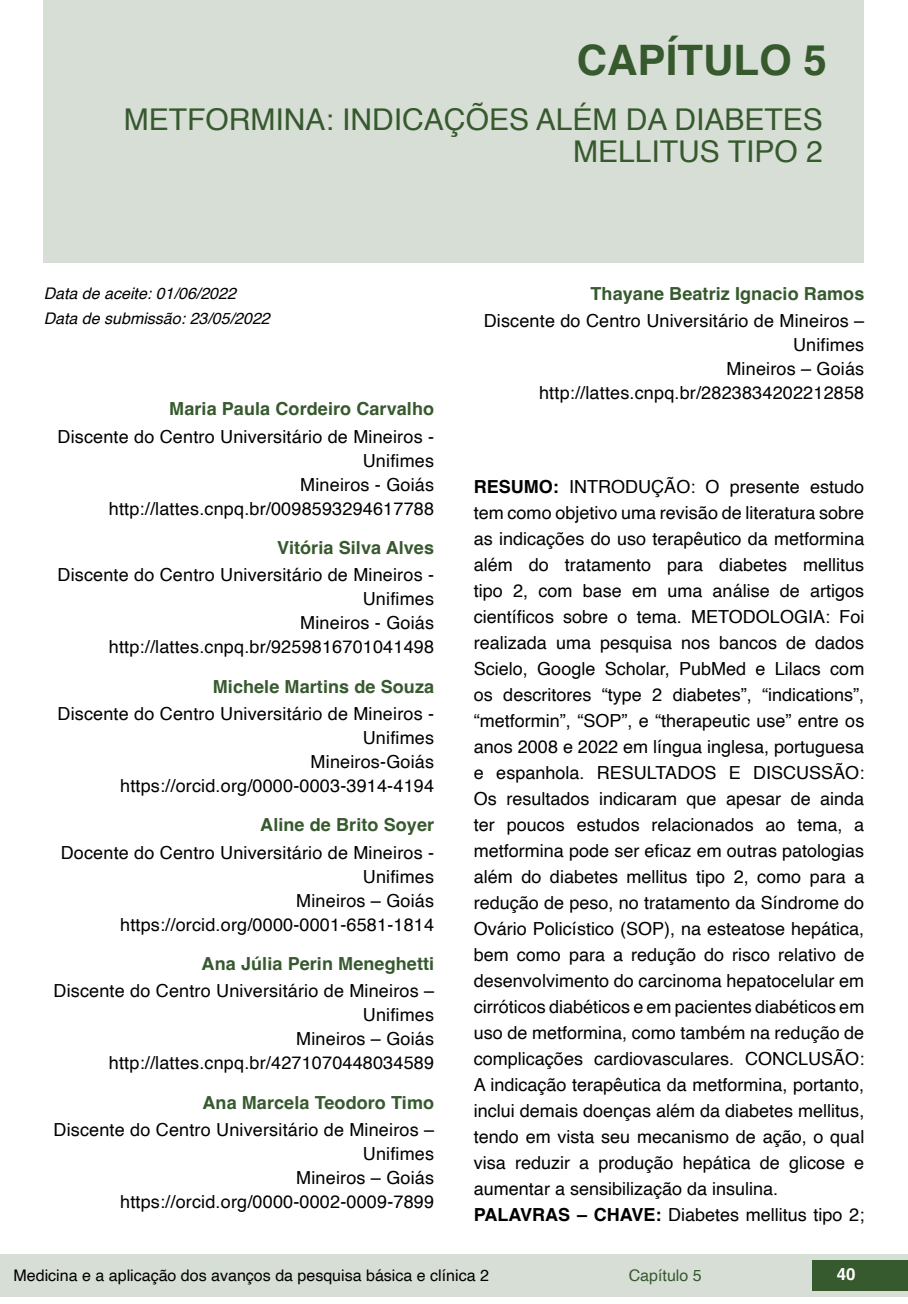
<style>
.page{position:relative;width:908px;height:1304px;background:#fff}
.page>*{position:absolute;margin:0;border:0;box-sizing:border-box;transform-origin:0 0}
.t1{font:700 42px "Helvetica";color:#36592e}
.t2{font:30px/32px "Helvetica";color:#36592e;text-align:right}
.t3{font:18px/26px "Helvetica";color:#000;text-align:right}
.t4{font:700 18px "Helvetica";letter-spacing:.005em;color:#36592e}
.t5{font:700 16.8px "Helvetica";color:#fff}
.t6{font:16px "Helvetica";color:#000}
.t7{font:italic 16px "Helvetica";color:#000}
.t8{font:16px "Helvetica";color:#36592e}
.s1{font-weight:700}
</style>
<div class="page">
<div style="left:0;top:1254px;width:906px;height:43px;background:#d7ded5"></div>
<div style="left:812px;top:1261px;width:95px;height:30px;background:#36592e"></div>
<div style="left:44px;top:0;width:819px;height:263px;background:#d7ded5"></div>
<h1 class="t1" style="left:576px;top:35px;width:251px">CAPÍTULO 5</h1>
<h2 class="t2" style="left:124px;top:104px;width:700px">METFORMINA: INDICAÇÕES ALÉM DA DIABETES<br>MELLITUS TIPO 2</h2>
<p class="t7" style="left:44px;top:280px;width:194px">Data de aceite: 01/06/2022</p>
<p class="t7" style="left:44px;top:306px;width:227px">Data de submissão: 23/05/2022</p>
<p class="t4" style="left:169px;top:398px;width:266px">Maria Paula Cordeiro Carvalho</p>
<p class="t3" style="left:57px;top:425px;width:378px;line-height:24px">Discente do Centro Universitário de Mineiros -<br>Unifimes<br>Mineiros - Goiás http://lattes.cnpq.br/0098593294617788</p>
<p class="t4" style="left:277px;top:537px;width:158px">Vitória Silva Alves</p>
<p class="t3" style="left:57px;top:564px;width:378px;line-height:24px">Discente do Centro Universitário de Mineiros -<br>Unifimes<br>Mineiros - Goiás http://lattes.cnpq.br/9259816701041498</p>
<p class="t4" style="left:213px;top:675px;width:223px">Michele Martins de Souza</p>
<p class="t3" style="left:57px;top:702px;width:378px;line-height:24px">Discente do Centro Universitário de Mineiros -<br>Unifimes<br>Mineiros-Goiás https://orcid.org/0000-0003-3914-4194</p>
<p class="t4" style="left:260px;top:814px;width:175px">Aline de Brito Soyer</p>
<p class="t3" style="left:61px;top:841px;width:375px;line-height:24px">Docente do Centro Universitário de Mineiros -<br>Unifimes<br>Mineiros – Goiás https://orcid.org/0000-0001-6581-1814</p>
<p class="t4" style="left:201px;top:953px;width:234px">Ana Júlia Perin Meneghetti</p>
<p class="t3" style="left:53px;top:980px;width:382px;line-height:24px">Discente do Centro Universitário de Mineiros –<br>Unifimes<br>Mineiros – Goiás http://lattes.cnpq.br/4271070448034589</p>
<p class="t4" style="left:202px;top:1091px;width:233px">Ana Marcela Teodoro Timo</p>
<p class="t3" style="left:53px;top:1118px;width:382px;line-height:24px">Discente do Centro Universitário de Mineiros –<br>Unifimes<br>Mineiros – Goiás https://orcid.org/0000-0002-0009-7899</p>
<p class="t4" style="left:590px;top:283px;width:275px">Thayane Beatriz Ignacio Ramos</p>
<p class="t3" style="left:483px;top:310px;width:382px;line-height:24px">Discente do Centro Universitário de Mineiros –<br>Unifimes<br>Mineiros – Goiás http://lattes.cnpq.br/2823834202212858</p>
<p class="t3" style="left:473px;top:475px;width:392px;text-align:left"><span class="s1">RESUMO:</span> INTRODUÇÃO: O presente estudo tem como objetivo uma revisão de literatura sobre as indicações do uso terapêutico da metformina além do tratamento para diabetes mellitus tipo 2, com base em uma análise de artigos científicos sobre o tema. METODOLOGIA: Foi realizada uma pesquisa nos bancos de dados Scielo, Google Scholar, PubMed e Lilacs com os descritores “type 2 diabetes”, “indications”, “metformin”, “SOP”, e “therapeutic use” entre os anos 2008 e 2022 em língua inglesa, portuguesa e espanhola. RESULTADOS E DISCUSSÃO:<br>Os resultados indicaram que apesar de ainda ter poucos estudos relacionados ao tema, a metformina pode ser eficaz em outras patologias além do diabetes mellitus tipo 2, como para a redução de peso, no tratamento da Síndrome do Ovário Policístico (SOP), na esteatose hepática, bem como para a redução do risco relativo de desenvolvimento do carcinoma hepatocelular em cirróticos diabéticos e em pacientes diabéticos em uso de metformina, como também na redução de complicações cardiovasculares. CONCLUSÃO:<br>A indicação terapêutica da metformina, portanto, inclui demais doenças além da diabetes mellitus, tendo em vista seu mecanismo de ação, o qual visa reduzir a produção hepática de glicose e aumentar a sensibilização da insulina.<br><span class="s1">PALAVRAS – CHAVE:</span> Diabetes mellitus tipo 2;</p>
<p class="t6" style="left:14px;top:1263px;width:476px">Medicina e a aplicação dos avanços da pesquisa básica e clínica 2</p>
<p class="t8" style="left:628px;top:1263px;width:74px">Capítulo 5</p>
<p class="t5" style="left:836px;top:1264px;width:20px">40</p>
</div>
